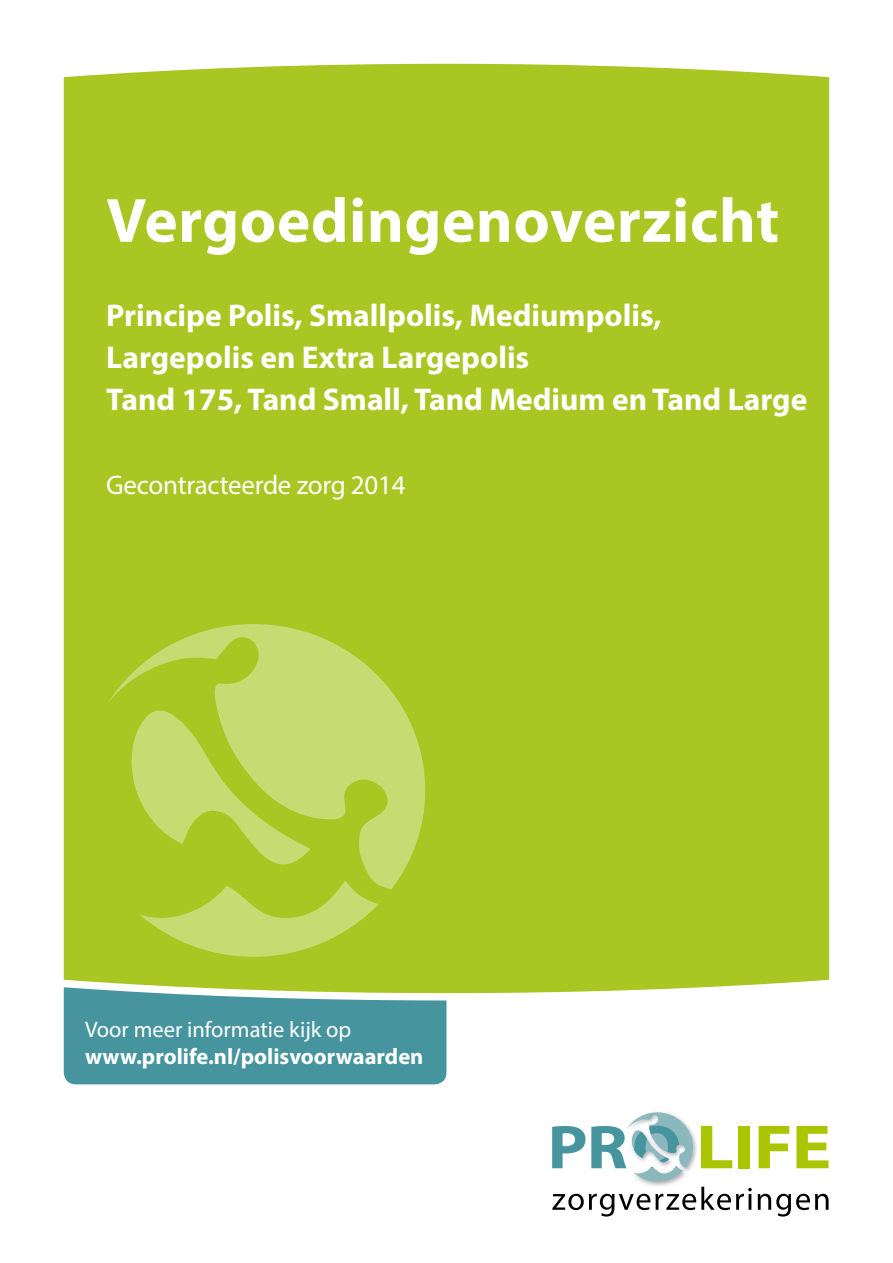
<style>
.page{position:relative;width:893px;height:1263px;background:#fff}
.page>*{position:absolute;margin:0;border:0;box-sizing:border-box;transform-origin:0 0}
.t1{font:700 63px "Myriad Pro";letter-spacing:.01em;color:#fff}
.t2{font:700 31.5px/42px "Myriad Pro";color:#fff}
.t3{font:27px "Myriad Pro";letter-spacing:-.01em;color:#fff}
.t4{font:700 22.5px "Myriad Pro";color:#fff}
.t5{font:22.5px "Myriad Pro";color:#fff}
</style>
<div class="page">
<div style="left:64px;top:64px;width:765px;height:929px;background:#a9c622"></div>
<svg style="left:106px;top:624px;width:319px;height:333px;background:#b8d049"></svg>
<svg style="left:64px;top:987px;width:382px;height:97px;background:#559c9f"></svg>
<svg style="left:552px;top:1126px;width:33px;height:42px"></svg>
<svg style="left:701px;top:1126px;width:31px;height:42px"></svg>
<div style="left:738px;top:1126px;width:11px;height:42px;background:#aac603"></div>
<svg style="left:759px;top:1126px;width:30px;height:42px"></svg>
<svg style="left:796px;top:1126px;width:32px;height:42px"></svg>
<svg style="left:552px;top:1187px;width:276px;height:29px"></svg>
<img style="left:640px;top:1134px;width:57px;height:52px">
<svg style="left:591px;top:1112px;width:102px;height:69px"></svg>
<h1 class="t1" style="left:106px;top:179px;width:674px">Vergoedingenoverzicht</h1>
<p class="t2" style="left:106px;top:293px;width:702px">Principe Polis, Smallpolis, Mediumpolis,<br>Largepolis en Extra Largepolis<br>Tand 175, Tand Small, Tand Medium en Tand Large</p>
<p class="t3" style="left:106px;top:468px;width:301px">Gecontracteerde zorg 2014</p>
<p class="t5" style="left:85px;top:1015px;width:268px">Voor meer informatie kijk op</p>
<p class="t4" style="left:85px;top:1041px;width:340px">www.prolife.nl/polisvoorwaarden</p>
</div>
